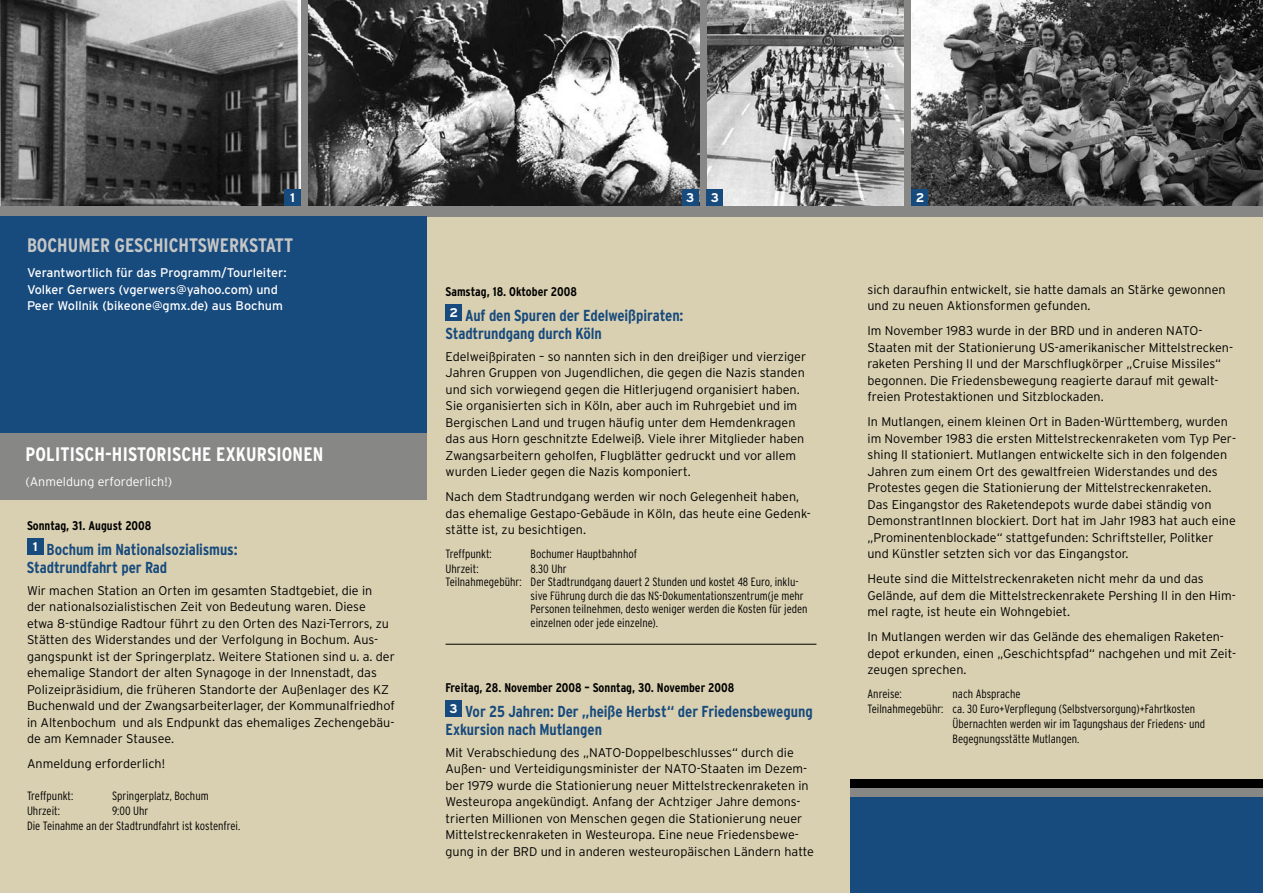
<style>
.page{position:relative;width:1263px;height:893px;background:#d9d0b1}
.page>*{position:absolute;margin:0;border:0;box-sizing:border-box;transform-origin:0 0}
.t1{font:700 condensed 19.5px "Interstate";letter-spacing:.01em;color:#fff}
.t2{font:700 condensed 19.5px "Interstate";color:#c5c6c6}
.t3{font:700 condensed 15.9px/18px "Interstate";letter-spacing:-.005em;color:#174a7d}
.t4{font:300 12.6px/16.5px "Interstate";color:#000}
.t5{font:12.6px/16.5px "Interstate";color:#fff}
.t6{font:700 condensed 12.6px "Interstate";letter-spacing:-.005em;color:#000}
.t7{font:300 12.6px "Interstate";color:#fff}
.t8{font:700 12.6px "Interstate";color:#fff}
.t9{font:300 condensed 12px/15px "Interstate";color:#000;text-align:center}
</style>
<div class="page">
<div style="left:0;top:426px;width:426px;height:74px;background:#878786"></div>
<div style="left:850px;top:797px;width:413px;height:96px;background:#174a7d"></div>
<div style="left:0;top:0;width:1263px;height:216px;background:#878786"></div>
<hr style="left:446px;top:644px;width:370px;height:1px;background:#000">
<div style="left:446px;top:305px;width:16px;height:16px;background:#174a7d"></div>
<div style="left:446px;top:701px;width:16px;height:16px;background:#174a7d"></div>
<div style="left:27px;top:539px;width:16px;height:16px;background:#174a7d"></div>
<div style="left:0;top:216px;width:426px;height:216px;background:#174a7d"></div>
<img style="left:0;top:0;width:301px;height:206px">
<img style="left:309px;top:0;width:390px;height:206px">
<img style="left:707px;top:0;width:196px;height:206px">
<img style="left:912px;top:0;width:351px;height:206px">
<div style="left:850px;top:788px;width:413px;height:9px;background:#878786"></div>
<div style="left:850px;top:779px;width:413px;height:9px;background:#000"></div>
<div style="left:285px;top:189px;width:16px;height:17px;background:#174a7d"></div>
<div style="left:682px;top:189px;width:16px;height:17px;background:#174a7d"></div>
<div style="left:707px;top:189px;width:16px;height:17px;background:#174a7d"></div>
<div style="left:912px;top:189px;width:16px;height:17px;background:#174a7d"></div>
<p class="t8" style="left:290px;top:190px;width:6px">1</p>
<p class="t8" style="left:686px;top:190px;width:10px">3</p>
<p class="t8" style="left:711px;top:190px;width:10px">3</p>
<p class="t8" style="left:916px;top:190px;width:10px">2</p>
<h1 class="t2" style="left:27px;top:234px;width:268px">Bochumer Geschichtswerkstatt</h1>
<p class="t5" style="left:27px;top:264px;width:261px">Verantwortlich für das Programm/Tourleiter:<br>Volker Gerwers (vgerwers@yahoo.com) und<br>Peer Wollnik (bikeone@gmx.de) aus Bochum</p>
<h1 class="t1" style="left:26px;top:443px;width:299px">Politisch-historische Exkursionen</h1>
<p class="t7" style="left:26px;top:474px;width:148px">(Anmeldung erforderlich!)</p>
<p class="t6" style="left:27px;top:518px;width:126px">Sonntag, 31. August 2008</p>
<p class="t3" style="left:27px;top:540px;width:212px;text-indent:6px"><sup>1</sup> Bochum im Nationalsozialismus:<br>Stadtrundfahrt per Rad</p>
<p class="t4" style="left:27px;top:582px;width:369px">Wir machen Station an Orten im gesamten Stadtgebiet, die in<br>der nationalsozialistischen Zeit von Bedeutung waren. Diese etwa 8-stündige Radtour führt zu den Orten des Nazi-Terrors, zu Stätten des Widerstandes und der Verfolgung in Bochum. Aus&shy;gangspunkt ist der Springerplatz. Weitere Stationen sind u. a. der ehemalige Standort der alten Synagoge in der Innenstadt, das Polizeipräsidium, die früheren Standorte der Außenlager des KZ Buchenwald und der Zwangsarbeiterlager, der Kommunalfriedhof in Altenbochum und als Endpunkt das ehemaliges Zechengebäu&shy;de am Kemnader Stausee.</p>
<p class="t4" style="left:27px;top:756px;width:140px">Anmeldung erforderlich!</p>
<p class="t9" style="left:27px;top:788px;width:48px">Treffpunkt:</p>
<p class="t9" style="left:112px;top:788px;width:98px">Springerplatz, Bochum</p>
<p class="t9" style="left:27px;top:803px;width:34px">Uhrzeit:</p>
<p class="t9" style="left:27px;top:803px;width:215px">9:00 Uhr<br>Die Teinahme an der Stadtrundfahrt ist kostenfrei.</p>
<p class="t6" style="left:446px;top:284px;width:133px">Samstag, 18. Oktober 2008</p>
<p class="t3" style="left:446px;top:306px;width:239px"><sup>2</sup> Auf den Spuren der Edelweißpiraten:<br>Stadtrundgang durch Köln</p>
<p class="t4" style="left:446px;top:348px;width:362px">Edelweißpiraten – so nannten sich in den dreißiger und vierziger Jahren Gruppen von Jugendlichen, die gegen die Nazis standen und sich vorwiegend gegen die Hitlerjugend organisiert haben.<br>Sie organisierten sich in Köln, aber auch im Ruhrgebiet und im Bergischen Land und trugen häufig unter dem Hemdenkragen das aus Horn geschnitzte Edelweiß. Viele ihrer Mitglieder haben Zwangsarbeitern geholfen, Flugblätter gedruckt und vor allem wurden Lieder gegen die Nazis komponiert.</p>
<p class="t4" style="left:446px;top:489px;width:367px">Nach dem Stadtrundgang werden wir noch Gelegenheit haben, das ehemalige Gestapo-Gebäude in Köln, das heute eine Gedenk&shy;stätte ist, zu besichtigen.</p>
<p class="t9" style="left:446px;top:546px;width:48px">Treffpunkt:</p>
<p class="t9" style="left:531px;top:546px;width:108px">Bochumer Hauptbahnhof</p>
<p class="t9" style="left:446px;top:561px;width:34px">Uhrzeit:</p>
<p class="t9" style="left:531px;top:561px;width:37px">8.30 Uhr</p>
<p class="t9" style="left:446px;top:574px;width:355px">Teilnahmegebühr: Der Stadtrundgang dauert 2 Stunden und kostet 48 Euro, inklu-</p>
<p class="t9" style="left:531px;top:588px;width:275px">sive Führung durch die das NS-Dokumentationszentrum(je mehr</p>
<p class="t9" style="left:531px;top:601px;width:279px">Personen teilnehmen, desto weniger werden die Kosten für jeden</p>
<p class="t9" style="left:531px;top:615px;width:129px">einzelnen oder jede einzelne).</p>
<p class="t6" style="left:446px;top:680px;width:290px">Freitag, 28. November 2008 – Sonntag, 30. November 2008</p>
<p class="t3" style="left:446px;top:702px;width:369px"><sup>3</sup> Vor 25 Jahren: Der „heiße Herbst“ der Friedensbewegung<br>Exkursion nach Mutlangen</p>
<p class="t4" style="left:446px;top:744px;width:370px">Mit Verabschiedung des „NATO-Doppelbeschlusses“ durch die Außen- und Verteidigungsminister der NATO-Staaten im Dezem&shy;ber 1979 wurde die Stationierung neuer Mittelstreckenraketen in Westeuropa angekündigt. Anfang der Achtziger Jahre demons&shy;trierten Millionen von Menschen gegen die Stationierung neuer Mittelstreckenraketen in Westeuropa. Eine neue Friedensbewe&shy;gung in der BRD und in anderen westeuropäischen Ländern hatte</p>
<p class="t4" style="left:867px;top:281px;width:360px">sich daraufhin entwickelt, sie hatte damals an Stärke gewonnen und zu neuen Aktionsformen gefunden.</p>
<p class="t4" style="left:867px;top:322px;width:367px">Im November 1983 wurde in der BRD und in anderen NATO-Staaten mit der Stationierung US-amerikanischer Mittelstrecken&shy;raketen Pershing II und der Marschflugkörper „Cruise Missiles“ begonnen. Die Friedensbewegung reagierte darauf mit gewalt&shy;freien Protestaktionen und Sitzblockaden.</p>
<p class="t4" style="left:867px;top:413px;width:370px">In Mutlangen, einem kleinen Ort in Baden-Württemberg, wurden im November 1983 die ersten Mittelstreckenraketen vom Typ Per&shy;shing II stationiert. Mutlangen entwickelte sich in den folgenden Jahren zum einem Ort des gewaltfreien Widerstandes und des Protestes gegen die Stationierung der Mittelstreckenraketen.<br>Das Eingangstor des Raketendepots wurde dabei ständig von DemonstrantInnen blockiert. Dort hat im Jahr 1983 hat auch eine „Prominentenblockade“ stattgefunden: Schriftsteller, Politker und Künstler setzten sich vor das Eingangstor.</p>
<p class="t4" style="left:867px;top:570px;width:370px">Heute sind die Mittelstreckenraketen nicht mehr da und das<br>Gelände, auf dem die Mittelstreckenrakete Pershing II in den Him&shy;mel ragte, ist heute ein Wohngebiet.</p>
<p class="t4" style="left:867px;top:628px;width:370px">In Mutlangen werden wir das Gelände des ehemaligen Raketen&shy;depot erkunden, einen „Geschichtspfad“ nachgehen und mit Zeit&shy;zeugen sprechen.</p>
<p class="t9" style="left:867px;top:686px;width:36px">Anreise:</p>
<p class="t9" style="left:952px;top:686px;width:69px">nach Absprache</p>
<p class="t9" style="left:867px;top:701px;width:329px">Teilnahmegebühr: ca. 30 Euro+Verpflegung (Selbstversorgung)+Fahrtkosten</p>
<p class="t9" style="left:952px;top:716px;width:254px">Übernachten werden wir im Tagungshaus der Friedens- und</p>
<p class="t9" style="left:952px;top:731px;width:128px">Begegnungsstätte Mutlangen.</p>
</div>
